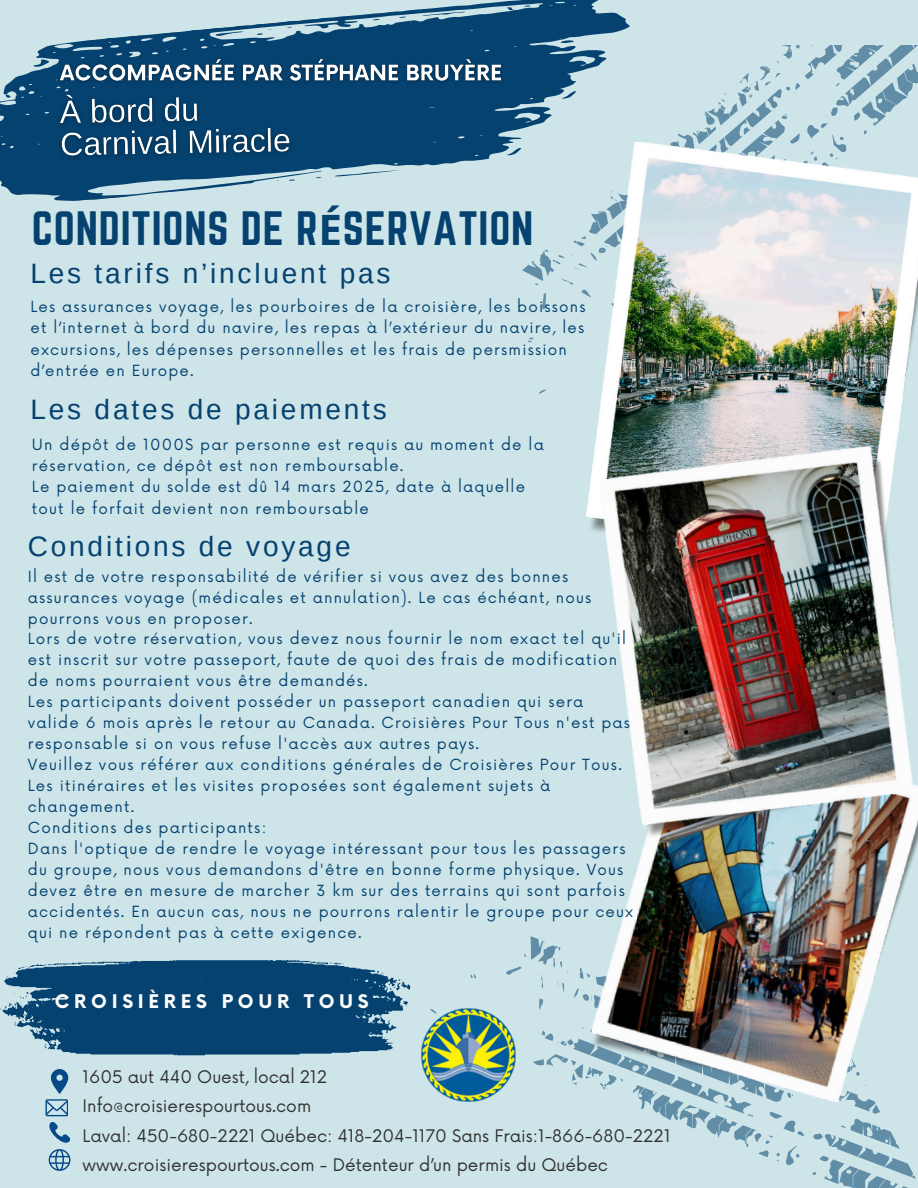
<style>
.page{position:relative;width:918px;height:1188px;background:#cde5e9}
.page>*{position:absolute;margin:0;border:0;box-sizing:border-box;transform-origin:0 0}
.t1{font:42.15px "Norwester";letter-spacing:.02em;color:#054270}
.t2{font:28.05px "Arimo";letter-spacing:.1em;color:#054270}
.t3{font:700 18.3px "Now";letter-spacing:.255em;color:#fff}
.t4{font:16.95px/29.2px "Now";color:#323232}
.t5{font:15px/21px "Now";letter-spacing:.08em;color:#054270}
.s1{font-family:"Noto Sans";font-weight:700}
</style>
<div class="page">
<svg style="left:49px;top:0;width:581px;height:46px"></svg>
<svg style="left:560px;top:39px;width:14px;height:5px"></svg>
<svg style="left:215px;top:31px;width:29px;height:5px"></svg>
<svg style="left:422px;top:11px;width:43px;height:6px"></svg>
<svg style="left:506px;top:7px;width:8px;height:4px"></svg>
<svg style="left:373px;top:19px;width:7px;height:2px"></svg>
<svg style="left:399px;top:16px;width:7px;height:2px"></svg>
<svg style="left:524px;top:5px;width:7px;height:2px"></svg>
<svg style="left:257px;top:29px;width:15px;height:6px"></svg>
<svg style="left:0;top:46px;width:522px;height:155px;fill:#054270"></svg>
<svg style="left:335px;top:169px;width:66px;height:8px"></svg>
<svg style="left:506px;top:148px;width:16px;height:8px"></svg>
<svg style="left:505px;top:96px;width:14px;height:4px"></svg>
<svg style="left:289px;top:179px;width:6px;height:2px"></svg>
<img style="left:53px;top:53px;width:455px;height:36px">
<svg style="left:470px;top:936px;width:446px;height:252px"></svg>
<svg style="left:522px;top:45px;width:396px;height:349px"></svg>
<img style="left:586px;top:142px;width:332px;height:269px">
<img style="left:586px;top:858px;width:330px;height:252px">
<img style="left:586px;top:411px;width:332px;height:447px">
<svg style="left:0;top:960px;width:411px;height:96px;background:#275e85"></svg>
<svg style="left:48px;top:1122px;width:22px;height:48px"></svg>
<svg style="left:45px;top:1069px;width:23px;height:47px"></svg>
<img style="left:422px;top:1008px;width:93px;height:94px">
<img style="left:50px;top:83px;width:248px;height:84px">
<p class="t1" style="left:32px;top:203px;width:503px">CONDITIONS DE R<span class="s1">É</span>SERVATION</p>
<p class="t2" style="left:30px;top:258px;width:362px">Les tarifs n’incluent pas</p>
<p class="t5" style="left:30px;top:297px;width:557px">Les assurances voyage, les pourboires de la croisière, les boissons et l’internet à bord du navire, les repas à l’extérieur du navire, les excursions, les dépenses personnelles et les frais de persmission d’entrée en Europe.</p>
<p class="t2" style="left:30px;top:393px;width:358px">Les dates de paiements</p>
<p class="t5" style="left:32px;top:434px;width:513px">Un dépôt de 1000$ par personne est requis au moment de la réservation, ce dépôt est non remboursable.</p>
<p class="t5" style="left:32px;top:477px;width:495px">Le paiement du solde est dû 14 mars 2025, date à laquelle tout le forfait devient non remboursable</p>
<p class="t2" style="left:28px;top:531px;width:324px">Conditions de voyage</p>
<h3 class="t5" style="left:28px;top:566px;width:565px">Il est de votre responsabilité de vérifier si vous avez des bonnes assurances voyage (médicales et annulation). Le cas échéant, nous pourrons vous en proposer.</h3>
<p class="t5" style="left:28px;top:629px;width:600px">Lors de votre réservation, vous devez nous fournir le nom exact tel qu'il est inscrit sur votre passeport, faute de quoi des frais de modification de noms pourraient vous être demandés.</p>
<p class="t5" style="left:28px;top:692px;width:604px">Les participants doivent posséder un passeport canadien qui sera valide 6 mois après le retour au Canada. Croisières Pour Tous n'est pas responsable si on vous refuse l'accès aux autres pays.</p>
<p class="t5" style="left:28px;top:755px;width:596px">Veuillez vous référer aux conditions générales de Croisières Pour Tous.</p>
<p class="t5" style="left:28px;top:776px;width:524px">Les itinéraires et les visites proposées sont également sujets à changement.</p>
<p class="t5" style="left:28px;top:818px;width:240px">Conditions des participants:</p>
<p class="t5" style="left:28px;top:839px;width:607px">Dans l'optique de rendre le voyage intéressant pour tous les passagers du groupe, nous vous demandons d'être en bonne forme physique. Vous devez être en mesure de marcher 3 km sur des terrains qui sont parfois accidentés. En aucun cas, nous ne pourrons ralentir le groupe pour ceux qui ne répondent pas à cette exigence.</p>
<p class="t3" style="left:55px;top:992px;width:315px">CROISIÈRES POUR TOUS</p>
<h3 class="t4" style="left:83px;top:1063px;width:589px">1605 aut 440 Ouest, local 212<br>Info@croisierespourtous.com<br>Laval: 450-680-2221 Québec: 418-204-1170 Sans Frais:1-866-680-2221 www.croisierespourtous.com - Détenteur d’un permis du Québec</h3>
</div>
